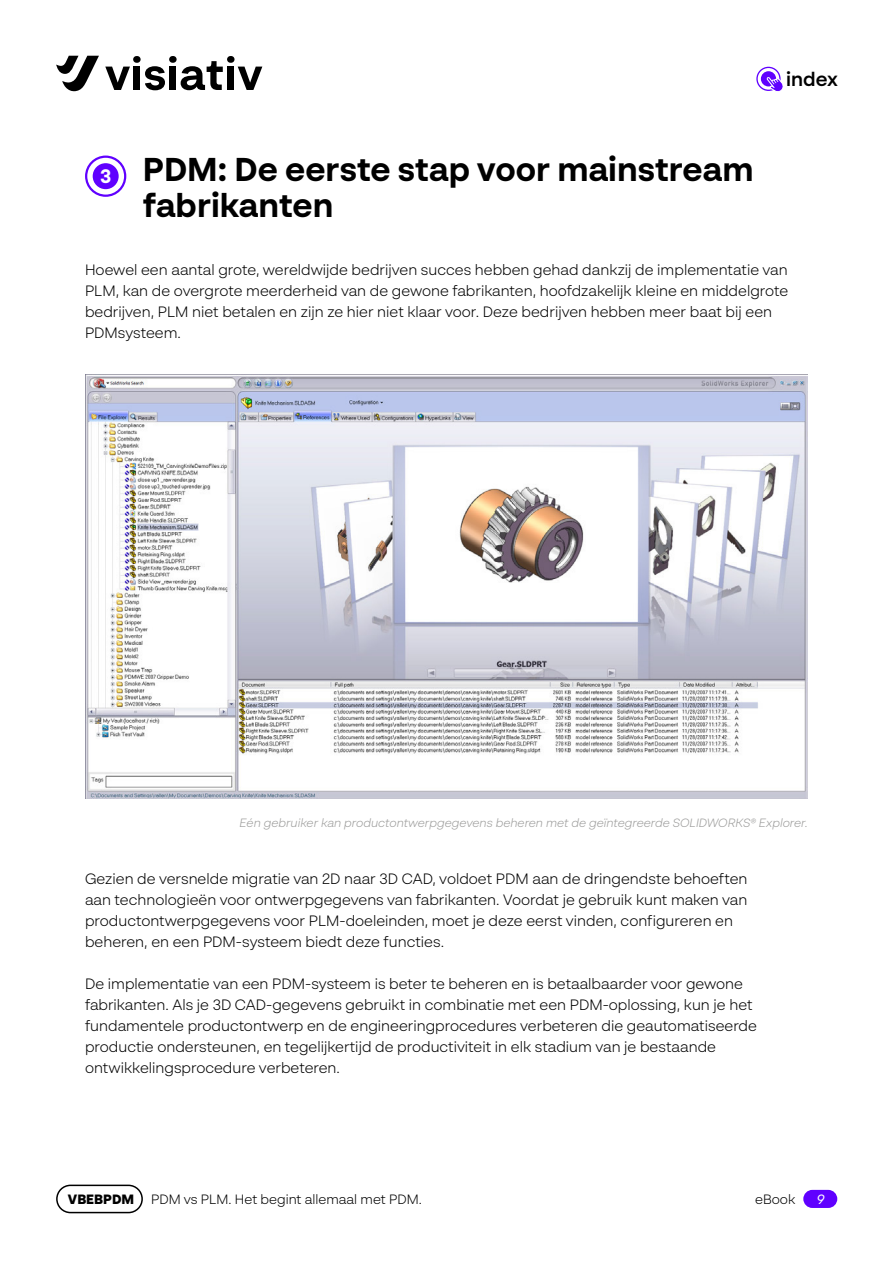
<style>
.page{position:relative;width:893px;height:1263px;background:#fff}
.page>*{position:absolute;margin:0;border:0;box-sizing:border-box;transform-origin:0 0}
.t1{font:700 33px/36px "BR Sonoma";color:#000}
.t2{font:600 19.5px "BR Sonoma";color:#000}
.t3{font:700 19.5px "BR Sonoma";color:#fff}
.t4{font:300 15px/21px "BR Sonoma";color:#000}
.t5{font:300 13.5px "BR Sonoma";color:#000}
.t6{font:900 13.5px "BR Sonoma";color:#000}
.t7{font:italic 13.5px "BR Sonoma";color:#fff}
.t8{font:italic 300 12px "BR Sonoma";color:#9d9d9c}
</style>
<div class="page">
<svg style="left:56px;top:56px;width:43px;height:35px"></svg>
<svg style="left:105px;top:67px;width:25px;height:23px"></svg>
<div style="left:134px;top:67px;width:6px;height:23px;background:#000"></div>
<div style="left:170px;top:67px;width:6px;height:23px;background:#000"></div>
<div style="left:228px;top:67px;width:6px;height:23px;background:#000"></div>
<svg style="left:238px;top:67px;width:24px;height:23px"></svg>
<div style="left:133px;top:56px;width:8px;height:7px;background:#000;border-radius:3px"></div>
<div style="left:169px;top:56px;width:8px;height:7px;background:#000;border-radius:3px"></div>
<div style="left:227px;top:56px;width:8px;height:7px;background:#000;border-radius:3px"></div>
<svg style="left:145px;top:66px;width:20px;height:24px"></svg>
<svg style="left:181px;top:61px;width:42px;height:29px"></svg>
<div style="left:93px;top:163px;width:26px;height:26px;background:#6000ff;border-radius:50%"></div>
<div style="left:85px;top:156px;width:41px;height:41px;border:2px solid #6000ff;border-radius:50%"></div>
<img style="left:85px;top:374px;width:723px;height:424px">
<div style="left:803px;top:1190px;width:34px;height:18px;background:#6000ff;border-radius:9px"></div>
<div style="left:56px;top:1184px;width:87px;height:29px;border:2px solid #000;border-radius:14px"></div>
<div style="left:761px;top:71px;width:15px;height:15px;background:#6000ff;border-radius:50%"></div>
<div style="left:756px;top:67px;width:25px;height:24px;border:1px solid #6000ff;border-radius:50%"></div>
<svg style="left:766px;top:77px;width:17px;height:15px"></svg>
<h2 class="t3" style="left:100px;top:164px;width:13px">3</h2>
<h1 class="t1" style="left:143px;top:151px;width:612px">PDM: De eerste stap voor mainstream fabrikanten</h1>
<h2 class="t2" style="left:786px;top:67px;width:53px">index</h2>
<p class="t4" style="left:85px;top:259px;width:705px">Hoewel een aantal grote, wereldwijde bedrijven succes hebben gehad dankzij de implementatie van PLM, kan de overgrote meerderheid van de gewone fabrikanten, hoofdzakelijk kleine en middelgrote bedrijven, PLM niet betalen en zijn ze hier niet klaar voor. Deze bedrijven hebben meer baat bij een PDMsysteem.</p>
<p class="t8" style="left:240px;top:815px;width:570px">Eén gebruiker kan productontwerpgegevens beheren met de geïntegreerde SOLIDWORKS® Explorer.</p>
<p class="t4" style="left:85px;top:868px;width:664px">Gezien de versnelde migratie van 2D naar 3D CAD, voldoet PDM aan de dringendste behoeften aan technologieën voor ontwerpgegevens van fabrikanten. Voordat je gebruik kunt maken van productontwerpgegevens voor PLM-doeleinden, moet je deze eerst vinden, configureren en beheren, en een PDM-systeem biedt deze functies.</p>
<p class="t4" style="left:85px;top:973px;width:673px">De implementatie van een PDM-systeem is beter te beheren en is betaalbaarder voor gewone fabrikanten. Als je 3D CAD-gegevens gebruikt in combinatie met een PDM-oplossing, kun je het fundamentele productontwerp en de engineeringprocedures verbeteren die geautomatiseerde productie ondersteunen, en tegelijkertijd de productiviteit in elk stadium van je bestaande ontwikkelingsprocedure verbeteren.</p>
<p class="t6" style="left:68px;top:1190px;width:68px">VBEBPDM</p>
<p class="t5" style="left:151px;top:1191px;width:272px">PDM vs PLM. Het begint allemaal met PDM.</p>
<p class="t5" style="left:755px;top:1191px;width:42px">eBook</p>
<p class="t7" style="left:817px;top:1190px;width:9px">9</p>
</div>
